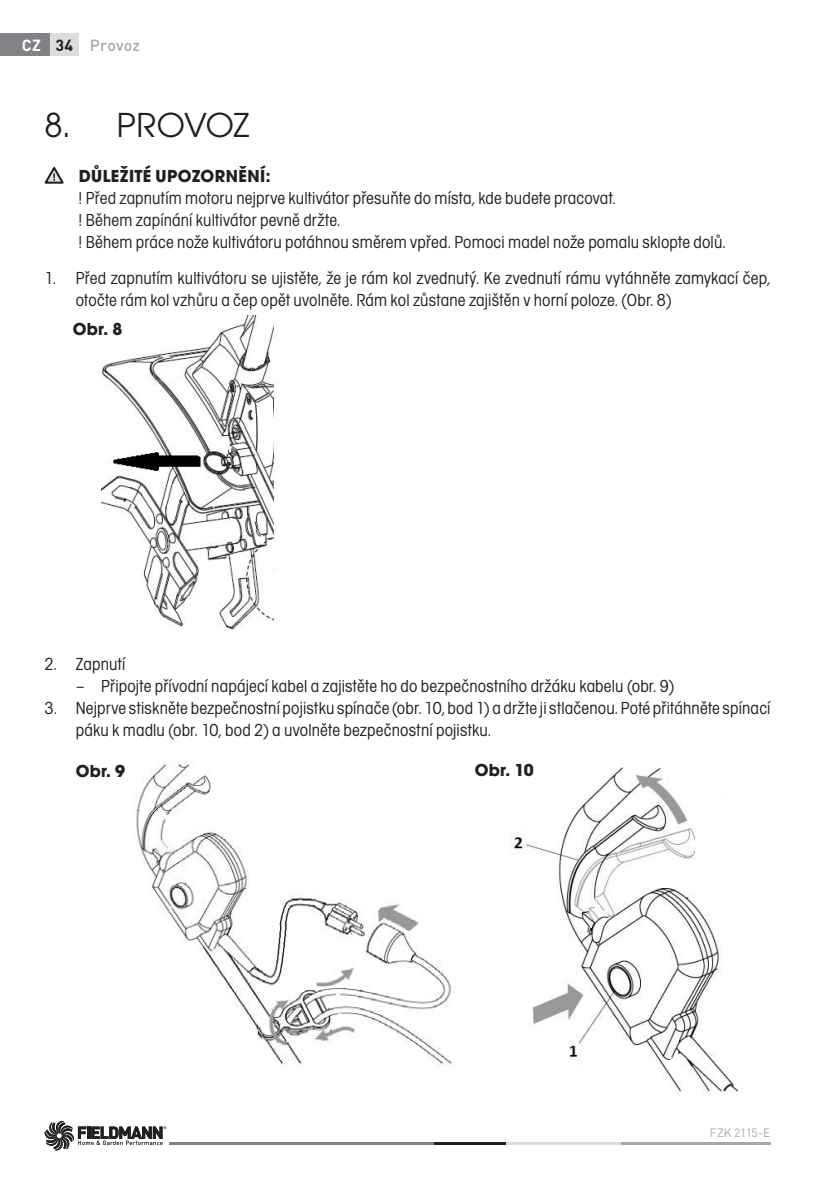
<style>
.page{position:relative;width:840px;height:1192px;background:#fff}
.page>*{position:absolute;margin:0;border:0;box-sizing:border-box;transform-origin:0 0}
.kapitola{font:36px "Avant Gar Got Itc TOT Boo";letter-spacing:-.015em;color:#231f20}
.text{font:18px/22px "Avant Gar Got Itc TOT Boo Con";letter-spacing:.01em;color:#231f20}
.text_bold{font:18px "Avant Gar Got Itc TOT Boo Con";letter-spacing:.01em;color:#231f20}
.text_bold-2{font:700 18px "Avant Gar Got Itc TOT";letter-spacing:.015em;color:#231f20}
.t1{font:500 16px "DIN Pro";letter-spacing:.005em;color:#a8a9ad}
.t2{font:700 16px "DIN Pro";color:#fff}
.t3{font:700 16px "DIN Pro";color:#231f20}
.t4{font:12px "DIN Pro";letter-spacing:-.01em;color:#a8a9ad}
</style>
<div class="page">
<hr style="left:620px;top:1142px;width:150px;height:2px;background:#a8a9ad">
<hr style="left:505px;top:1142px;width:116px;height:2px;background:#dcdddf">
<hr style="left:169px;top:1142px;width:265px;height:2px;background:#808285">
<hr style="left:434px;top:1142px;width:71px;height:2px;background:#231f20">
<svg style="left:45px;top:1121px;width:121px;height:29px"></svg>
<svg style="left:45px;top:167px;width:19px;height:17px"></svg>
<img style="left:101px;top:315px;width:176px;height:316px">
<img style="left:136px;top:761px;width:316px;height:305px">
<img style="left:511px;top:767px;width:228px;height:325px">
<div style="left:0;top:33px;width:50px;height:23px;background:#808285"></div>
<div style="left:50px;top:33px;width:29px;height:23px;background:#dcdddf"></div>
<p class="t2" style="left:22px;top:34px;width:21px">CZ</p>
<p class="t3" style="left:56px;top:34px;width:19px">34</p>
<p class="t1" style="left:90px;top:34px;width:51px">Provoz</p>
<p class="kapitola" style="left:45px;top:104px;width:207px">8. PROVOZ</p>
<p class="text_bold-2" style="left:79px;top:165px;width:193px">DŮLEŽITÉ UPOZORNĚNÍ:</p>
<p class="text_bold" style="left:79px;top:188px;width:539px">! Před zapnutím motoru nejprve kultivátor přesuňte do místa, kde budete pracovat.</p>
<p class="text_bold" style="left:79px;top:210px;width:263px">! Během zapínání kultivátor pevně držte.</p>
<p class="text_bold" style="left:79px;top:232px;width:648px">! Během práce nože kultivátoru potáhnou směrem vpřed. Pomoci madel nože pomalu sklopte dolů.</p>
<p class="text" style="left:76px;top:267px;width:696px;text-indent:-31px">1. Před zapnutím kultivátoru se ujistěte, že je rám kol zvednutý. Ke zvednutí rámu vytáhněte zamykací čep, otočte rám kol vzhůru a čep opět uvolněte. Rám kol zůstane zajištěn v horní poloze. (Obr. 8)</p>
<p class="text_bold-2" style="left:73px;top:318px;width:51px">Obr. 8</p>
<p class="text" style="left:45px;top:653px;width:82px">2. Zapnutí</p>
<p class="text" style="left:76px;top:675px;width:600px">– Připojte přívodní napájecí kabel a zajistěte ho do bezpečnostního držáku kabelu (obr. 9)</p>
<p class="text" style="left:76px;top:697px;width:696px;text-indent:-31px">3. Nejprve stiskněte bezpečnostní pojistku spínače (obr. 10, bod 1) a držte ji stlačenou. Poté přitáhněte spínací páku k madlu (obr. 10, bod 2) a uvolněte bezpečnostní pojistku.</p>
<p class="text_bold-2" style="left:76px;top:760px;width:51px">Obr. 9</p>
<p class="text_bold-2" style="left:475px;top:759px;width:60px">Obr. 10</p>
<p class="t4" style="left:710px;top:1122px;width:62px">FZK 2115-E</p>
</div>
